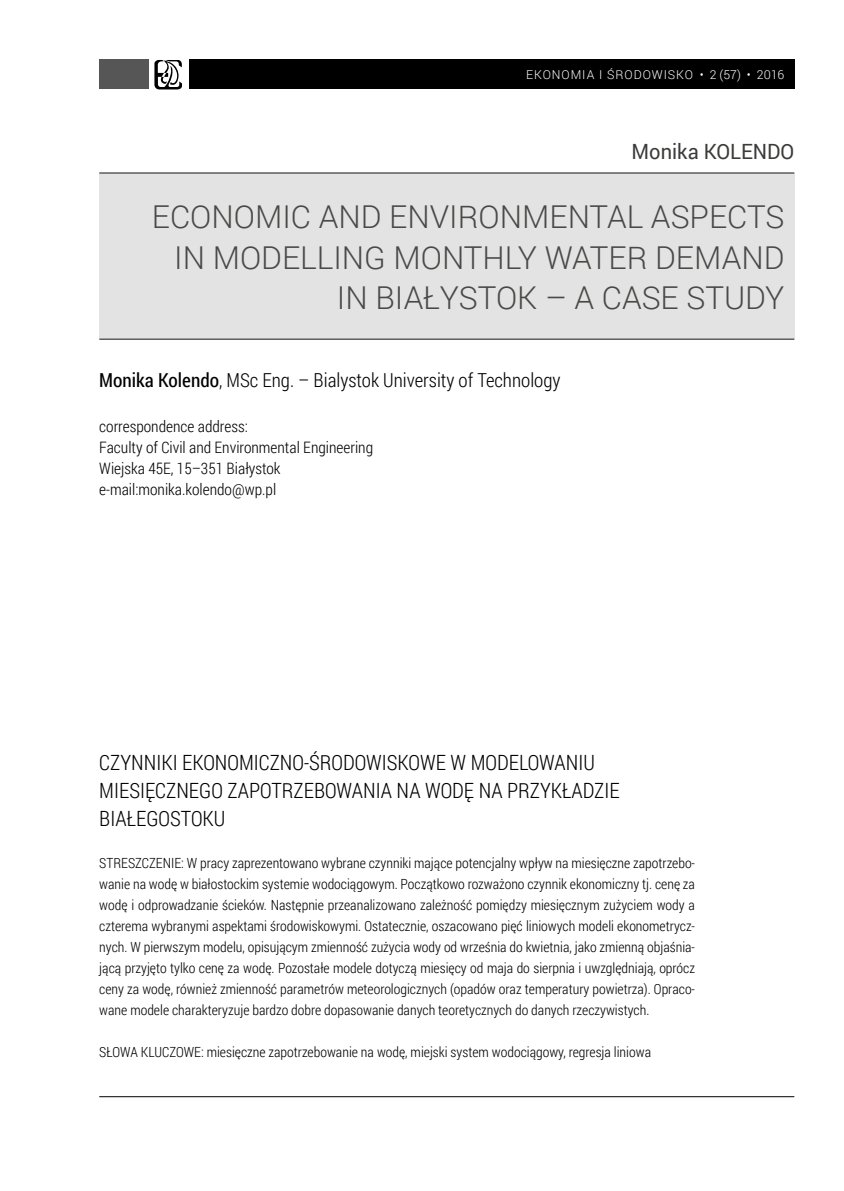
<style>
.page{position:relative;width:844px;height:1191px;background:#fff}
.page>*{position:absolute;margin:0;border:0;box-sizing:border-box;transform-origin:0 0}
.t1{font:300 31.5px/40.2px "Roboto";color:#494948;text-align:right}
.t2{font:300 21px/28px "Roboto Condensed";color:#000}
.t3{font:21px "Roboto";color:#3b3b3a;scale:.96 1}
.t4{font:300 19.25px "Roboto Condensed";color:#000}
.t5{font:300 15.75px/21px "Roboto Condensed";color:#000}
.t6{font:300 14px/21px "Roboto Condensed";color:#000;text-align:justify}
.t7{font:300 12.25px "Roboto";letter-spacing:.075em;color:#fff}
.s1{font-weight:400}
</style>
<div class="page">
<div style="left:189px;top:60px;width:605px;height:29px;background:#000"></div>
<div style="left:99px;top:60px;width:50px;height:29px;background:#565656"></div>
<svg style="left:154px;top:60px;width:28px;height:29px"></svg>
<hr style="left:99px;top:1096px;width:695px;height:1px;background:#000">
<div style="left:99px;top:174px;width:695px;height:165px;background:#e3e3e3"></div>
<hr style="left:99px;top:172px;width:695px;height:2px;background:#494948">
<hr style="left:99px;top:338px;width:695px;height:2px;background:#494948">
<p class="t7" style="left:526px;top:67px;width:259px">EKONOMIA I ŚRODOWISKO • 2 (57) • 2016</p>
<h2 class="t3" style="left:631px;top:137px;width:171px">Monika KOLENDO</h2>
<h1 class="t1" style="left:152px;top:196px;width:633px">ECONOMIC AND ENVIRONMENTAL ASPECTS<br>IN MODELLING MONTHLY WATER DEMAND<br>IN BIAŁYSTOK – A CASE STUDY</h1>
<h3 class="t4" style="left:99px;top:367px;width:462px"><span class="s1">Monika Kolendo</span>, MSc Eng. – Bialystok University of Technology</h3>
<p class="t5" style="left:99px;top:415px;width:275px">correspondence address:<br>Faculty of Civil and Environmental Engineering Wiejska 45E, 15–351 Białystok e-mail:monika.kolendo@wp.pl</p>
<h2 class="t2" style="left:99px;top:747px;width:521px">CZYNNIKI EKONOMICZNO-ŚRODOWISKOWE W MODELOWANIU<br>MIESIĘCZNEGO ZAPOTRZEBOWANIA NA WODĘ NA PRZYKŁADZIE<br>BIAŁEGOSTOKU</h2>
<p class="t6" style="left:99px;top:852px;width:597px">STRESZCZENIE: W pracy zaprezentowano wybrane czynniki mające potencjalny wpływ na miesięczne zapotrzebo&shy;wanie na wodę w białostockim systemie wodociągowym. Początkowo rozważono czynnik ekonomiczny tj. cenę za wodę i odprowadzanie ścieków. Następnie przeanalizowano zależność pomiędzy miesięcznym zużyciem wody a czterema wybranymi aspektami środowiskowymi. Ostatecznie, oszacowano pięć liniowych modeli ekonometrycz&shy;nych. W pierwszym modelu, opisującym zmienność zużycia wody od września do kwietnia, jako zmienną objaśnia&shy;jącą przyjęto tylko cenę za wodę. Pozostałe modele dotyczą miesięcy od maja do sierpnia i uwzględniają, oprócz ceny za wodę, również zmienność parametrów meteorologicznych (opadów oraz temperatury powietrza). Opraco&shy;wane modele charakteryzuje bardzo dobre dopasowanie danych teoretycznych do danych rzeczywistych.</p>
<p class="t6" style="left:99px;top:1041px;width:553px">SŁOWA KLUCZOWE: miesięczne zapotrzebowanie na wodę, miejski system wodociągowy, regresja liniowa</p>
</div>
